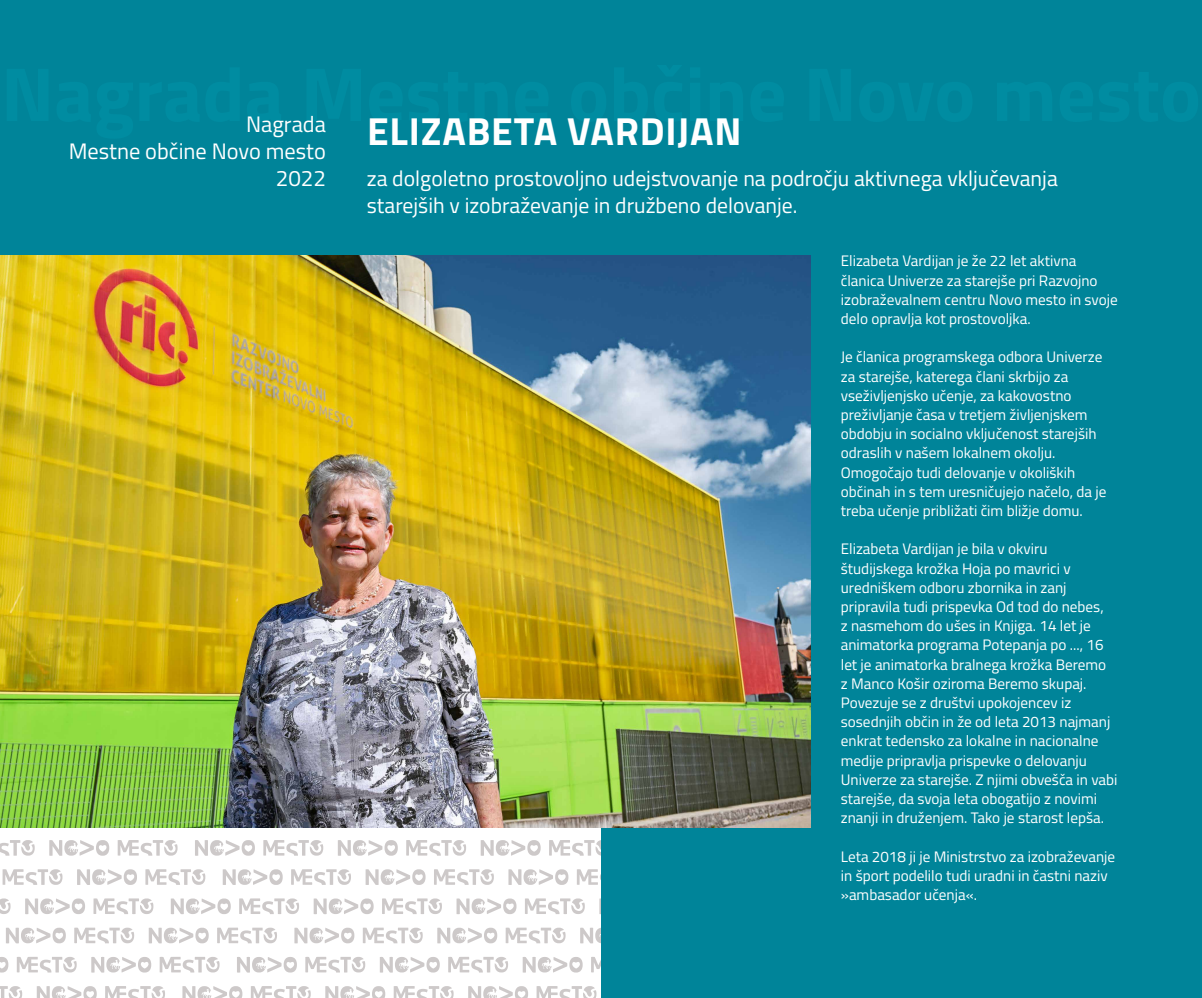
<style>
.page{position:relative;width:1202px;height:998px;background:#fff}
.page>*{position:absolute;margin:0;border:0;box-sizing:border-box;transform-origin:0 0}
.t1{font:700 39.12px "Titillium Web";letter-spacing:.02em;color:#fff}
.t2{font:22.4px/26.9px "Titillium Web";color:#fff;text-align:right}
.t3{font:21.68px/27.8px "Titillium Web";color:#fff}
.t4{font:15.2px/19.2px "Titillium Web";color:#fff}
</style>
<div class="page">
<svg style="left:6px;top:927px;width:60px;height:16px"></svg>
<svg style="left:74px;top:927px;width:60px;height:16px"></svg>
<svg style="left:149px;top:927px;width:60px;height:16px"></svg>
<svg style="left:217px;top:927px;width:60px;height:16px"></svg>
<svg style="left:294px;top:927px;width:60px;height:16px"></svg>
<svg style="left:363px;top:927px;width:60px;height:16px"></svg>
<svg style="left:437px;top:927px;width:60px;height:16px"></svg>
<svg style="left:506px;top:927px;width:60px;height:16px"></svg>
<svg style="left:580px;top:927px;width:21px;height:16px"></svg>
<svg style="left:0;top:957px;width:8px;height:15px"></svg>
<svg style="left:17px;top:957px;width:60px;height:15px"></svg>
<svg style="left:91px;top:957px;width:60px;height:15px"></svg>
<svg style="left:160px;top:957px;width:60px;height:15px"></svg>
<svg style="left:237px;top:957px;width:60px;height:15px"></svg>
<svg style="left:305px;top:957px;width:60px;height:15px"></svg>
<svg style="left:380px;top:957px;width:60px;height:15px"></svg>
<svg style="left:448px;top:957px;width:60px;height:15px"></svg>
<svg style="left:523px;top:957px;width:60px;height:15px"></svg>
<svg style="left:591px;top:957px;width:10px;height:15px"></svg>
<svg style="left:0;top:986px;width:22px;height:12px"></svg>
<svg style="left:37px;top:986px;width:60px;height:12px"></svg>
<svg style="left:105px;top:986px;width:60px;height:12px"></svg>
<svg style="left:182px;top:986px;width:60px;height:12px"></svg>
<svg style="left:251px;top:986px;width:60px;height:12px"></svg>
<svg style="left:325px;top:986px;width:60px;height:12px"></svg>
<svg style="left:394px;top:986px;width:60px;height:12px"></svg>
<svg style="left:468px;top:986px;width:60px;height:12px"></svg>
<svg style="left:537px;top:986px;width:59px;height:12px"></svg>
<svg style="left:0;top:840px;width:35px;height:16px"></svg>
<svg style="left:49px;top:840px;width:60px;height:16px"></svg>
<svg style="left:118px;top:840px;width:60px;height:16px"></svg>
<svg style="left:195px;top:840px;width:60px;height:16px"></svg>
<svg style="left:263px;top:840px;width:60px;height:16px"></svg>
<svg style="left:338px;top:840px;width:60px;height:16px"></svg>
<svg style="left:406px;top:840px;width:60px;height:16px"></svg>
<svg style="left:481px;top:840px;width:60px;height:16px"></svg>
<svg style="left:549px;top:840px;width:52px;height:16px"></svg>
<svg style="left:3px;top:869px;width:59px;height:16px"></svg>
<svg style="left:77px;top:869px;width:60px;height:16px"></svg>
<svg style="left:145px;top:869px;width:60px;height:16px"></svg>
<svg style="left:223px;top:869px;width:60px;height:16px"></svg>
<svg style="left:291px;top:869px;width:60px;height:16px"></svg>
<svg style="left:366px;top:869px;width:60px;height:16px"></svg>
<svg style="left:434px;top:869px;width:60px;height:16px"></svg>
<svg style="left:508px;top:869px;width:60px;height:16px"></svg>
<svg style="left:577px;top:869px;width:24px;height:16px"></svg>
<svg style="left:0;top:898px;width:11px;height:16px"></svg>
<svg style="left:25px;top:898px;width:60px;height:16px"></svg>
<svg style="left:93px;top:898px;width:60px;height:16px"></svg>
<svg style="left:171px;top:898px;width:60px;height:16px"></svg>
<svg style="left:239px;top:898px;width:60px;height:16px"></svg>
<svg style="left:314px;top:898px;width:60px;height:16px"></svg>
<svg style="left:382px;top:898px;width:60px;height:16px"></svg>
<svg style="left:456px;top:898px;width:60px;height:16px"></svg>
<svg style="left:525px;top:898px;width:60px;height:16px"></svg>
<svg style="left:599px;top:898px;width:2px;height:16px"></svg>
<div style="left:601px;top:0;width:601px;height:998px;background:#008499"></div>
<div style="left:0;top:0;width:824px;height:256px;background:#008499"></div>
<img style="left:0;top:255px;width:811px;height:573px">
<h1 class="t1" style="left:246px;top:101px;width:497px"><sup>Nagrada</sup> ELIZABETA VARDIJAN</h1>
<h2 class="t2" style="left:69px;top:137px;width:259px">Mestne občine Novo mesto<br>2022</h2>
<h3 class="t3" style="left:367px;top:163px;width:692px">za dolgoletno prostovoljno udejstvovanje na področju aktivnega vključevanja starejših v izobraževanje in družbeno delovanje.</h3>
<p class="t4" style="left:841px;top:251px;width:278px">Elizabeta Vardijan je že 22 let aktivna članica Univerze za starejše pri Razvojno izobraževalnem centru Novo mesto in svoje delo opravlja kot prostovoljka.</p>
<p class="t4" style="left:841px;top:347px;width:267px">Je članica programskega odbora Univerze za starejše, katerega člani skrbijo za vseživljenjsko učenje, za kakovostno preživljanje časa v tretjem življenjskem obdobju in socialno vključenost starejših odraslih v našem lokalnem okolju.<br>Omogočajo tudi delovanje v okoliških občinah in s tem uresničujejo načelo, da je treba učenje približati čim bližje domu.</p>
<p class="t4" style="left:841px;top:539px;width:278px">Elizabeta Vardijan je bila v okviru študijskega krožka Hoja po mavrici v uredniškem odboru zbornika in zanj pripravila tudi prispevka Od tod do nebes,<br>z nasmehom do ušes in Knjiga. 14 let je animatorka programa Potepanja po ..., 16 let je animatorka bralnega krožka Beremo<br>z Manco Košir oziroma Beremo skupaj.<br>Povezuje se z društvi upokojencev iz sosednjih občin in že od leta 2013 najmanj enkrat tedensko za lokalne in nacionalne medije pripravlja prispevke o delovanju Univerze za starejše. Z njimi obvešča in vabi starejše, da svoja leta obogatijo z novimi znanji in druženjem. Tako je starost lepša.</p>
<p class="t4" style="left:841px;top:846px;width:276px">Leta 2018 ji je Ministrstvo za izobraževanje in šport podelilo tudi uradni in častni naziv »ambasador učenja«.</p>
</div>
